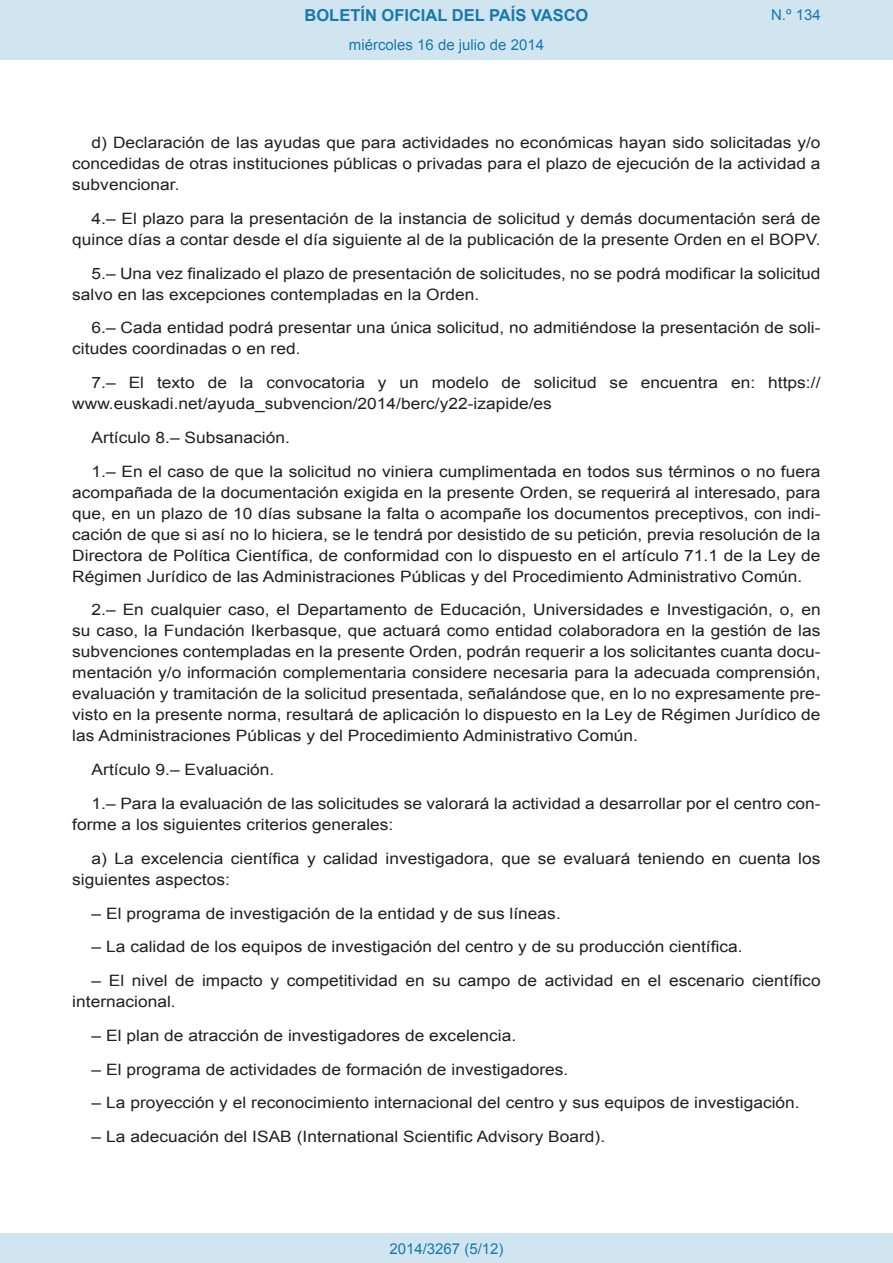
<style>
.page{position:relative;width:893px;height:1263px;background:#fff}
.page>*{position:absolute;margin:0;border:0;box-sizing:border-box;transform-origin:0 0}
.t1{font:700 16.5px "Arial";color:#1879ad}
.BOPVDetalle{font:15.6px/21px "Arial";color:#231f20;scale:1.11 1}
.Paginacion_Centro{font:15px "Arial";color:#1879ad}
</style>
<div class="page">
<div style="left:0;top:0;width:893px;height:60px;background:#d0e5f0"></div>
<div style="left:0;top:1233px;width:893px;height:30px;background:#d0e5f0"></div>
<p class="t1" style="left:305px;top:4px;width:285px">BOLETÍN OFICIAL DEL PAÍS VASCO</p>
<p class="Paginacion_Centro" style="left:349px;top:35px;width:197px">miércoles 16 de julio de 2014</p>
<p class="Paginacion_Centro" style="left:771px;top:5px;width:51px">N.º 134</p>
<p class="BOPVDetalle" style="left:72px;top:132px;width:676px;text-align:justify;text-indent:19px">d) Declaración de las ayudas que para actividades no económicas hayan sido solicitadas y/o concedidas de otras instituciones públicas o privadas para el plazo de ejecución de la actividad a subvencionar.</p>
<p class="BOPVDetalle" style="left:72px;top:208px;width:676px;text-align:right">4.– El plazo para la presentación de la instancia de solicitud y demás documentación será de quince días a contar desde el día siguiente al de la publicación de la presente Orden en el BOPV.</p>
<p class="BOPVDetalle" style="left:72px;top:263px;width:676px;text-indent:19px">5.– Una vez finalizado el plazo de presentación de solicitudes, no se podrá modificar la solicitud salvo en las excepciones contempladas en la Orden.</p>
<p class="BOPVDetalle" style="left:72px;top:318px;width:676px;text-indent:19px">6.– Cada entidad podrá presentar una única solicitud, no admitiéndose la presentación de soli&shy;citudes coordinadas o en red.</p>
<p class="BOPVDetalle" style="left:72px;top:372px;width:676px;text-indent:19px">7.– El texto de la convocatoria y un modelo de solicitud se encuentra en: https:// www.euskadi.net/ayuda_subvencion/2014/berc/y22-izapide/es</p>
<p class="BOPVDetalle" style="left:92px;top:427px;width:180px">Artículo 8.– Subsanación.</p>
<p class="BOPVDetalle" style="left:72px;top:461px;width:676px;text-align:justify;text-indent:19px">1.– En el caso de que la solicitud no viniera cumplimentada en todos sus términos o no fuera acompañada de la documentación exigida en la presente Orden, se requerirá al interesado, para que, en un plazo de 10 días subsane la falta o acompañe los documentos preceptivos, con indi&shy;cación de que si así no lo hiciera, se le tendrá por desistido de su petición, previa resolución de la Directora de Política Científica, de conformidad con lo dispuesto en el artículo 71.1 de la Ley de Régimen Jurídico de las Administraciones Públicas y del Procedimiento Administrativo Común.</p>
<p class="BOPVDetalle" style="left:72px;top:600px;width:676px;text-align:justify;text-indent:19px">2.– En cualquier caso, el Departamento de Educación, Universidades e Investigación, o, en su caso, la Fundación Ikerbasque, que actuará como entidad colaboradora en la gestión de las subvenciones contempladas en la presente Orden, podrán requerir a los solicitantes cuanta docu&shy;mentación y/o información complementaria considere necesaria para la adecuada comprensión, evaluación y tramitación de la solicitud presentada, señalándose que, en lo no expresamente pre&shy;visto en la presente norma, resultará de aplicación lo dispuesto en la Ley de Régimen Jurídico de las Administraciones Públicas y del Procedimiento Administrativo Común.</p>
<p class="BOPVDetalle" style="left:92px;top:759px;width:166px">Artículo 9.– Evaluación.</p>
<p class="BOPVDetalle" style="left:72px;top:793px;width:676px;text-indent:19px">1.– Para la evaluación de las solicitudes se valorará la actividad a desarrollar por el centro con&shy;forme a los siguientes criterios generales:</p>
<p class="BOPVDetalle" style="left:72px;top:848px;width:676px;text-indent:19px">a) La excelencia científica y calidad investigadora, que se evaluará teniendo en cuenta los siguientes aspectos:</p>
<p class="BOPVDetalle" style="left:92px;top:903px;width:424px">– El programa de investigación de la entidad y de sus líneas.</p>
<p class="BOPVDetalle" style="left:92px;top:936px;width:588px">– La calidad de los equipos de investigación del centro y de su producción científica.</p>
<p class="BOPVDetalle" style="left:72px;top:970px;width:676px;text-indent:19px">– El nivel de impacto y competitividad en su campo de actividad en el escenario científico internacional.</p>
<p class="BOPVDetalle" style="left:92px;top:1025px;width:384px">– El plan de atracción de investigadores de excelencia.</p>
<p class="BOPVDetalle" style="left:92px;top:1059px;width:431px">– El programa de actividades de formación de investigadores.</p>
<p class="BOPVDetalle" style="left:92px;top:1092px;width:639px">– La proyección y el reconocimiento internacional del centro y sus equipos de investigación.</p>
<p class="BOPVDetalle" style="left:92px;top:1126px;width:464px">– La adecuación del ISAB (International Scientific Advisory Board).</p>
<p class="Paginacion_Centro" style="left:389px;top:1238px;width:116px">2014/3267 (5/12)</p>
</div>
